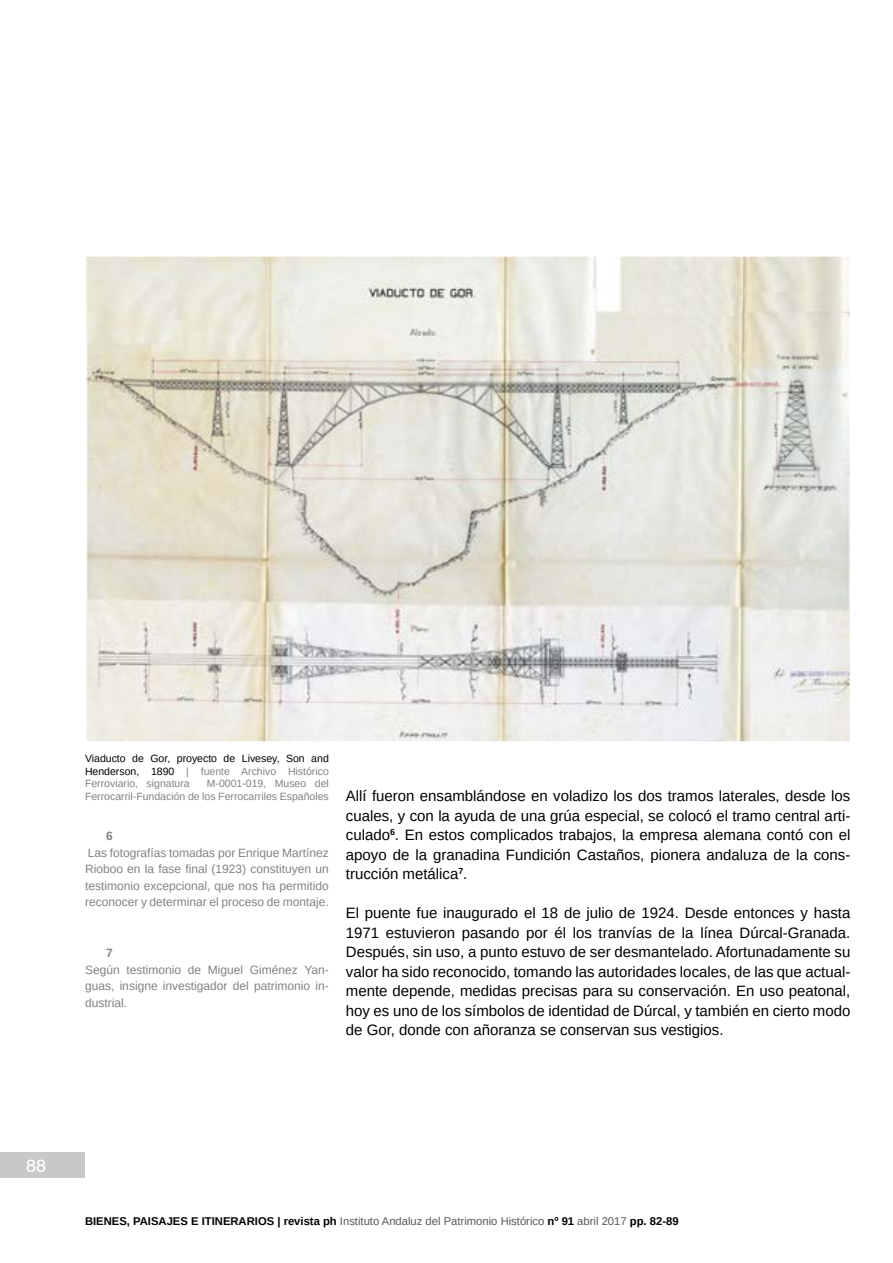
<style>
.page{position:relative;width:893px;height:1263px;background:#fff}
.page>*{position:absolute;margin:0;border:0;box-sizing:border-box;transform-origin:0 0}
.t1{font:18px "Swiss 721 BT";color:#fff}
.t2{font:15px/19.5px "Arimo";color:#000;text-align:justify}
.t3{font:12px/16.5px "Arimo";color:#808285;text-align:justify}
.t4{font:700 12px "Arimo";color:#808285}
.t5{font:700 11.25px "Arimo";color:#000}
.t6{font:10.5px/12.6px "Arimo";color:#000;text-align:justify}
.t7{font:10.5px/12.6px "Arimo";color:#808285;text-align:right}
.s1{color:#808285}
.s2{font-weight:400;color:#58595b}
</style>
<div class="page">
<div style="left:0;top:1152px;width:85px;height:26px;background:#c7c8ca"></div>
<img style="left:88px;top:258px;width:760px;height:482px">
<div style="left:85px;top:255px;width:766px;height:488px;border:2px solid #fff"></div>
<p class="t6" style="left:85px;top:752px;width:245px">Viaducto de Gor, proyecto de Livesey, Son and Henderson, 1890 <span class="s1">| fuente Archivo Histórico Ferroviario, signatura</span></p>
<p class="t7" style="left:85px;top:777px;width:245px">M-0001-019, Museo del<br>Ferrocarril-Fundación de los Ferrocarriles Españoles</p>
<p class="t4" style="left:106px;top:828px;width:8px">6</p>
<p class="t3" style="left:85px;top:844px;width:245px">Las fotografías tomadas por Enrique Martínez Rioboo en la fase final (1923) constituyen un testimonio excepcional, que nos ha permitido reconocer y determinar el proceso de montaje.</p>
<p class="t4" style="left:106px;top:945px;width:8px">7</p>
<p class="t3" style="left:85px;top:961px;width:245px">Según testimonio de Miguel Giménez Yan&shy;guas, insigne investigador del patrimonio in&shy;dustrial.</p>
<p class="t2" style="left:346px;top:786px;width:506px">Allí fueron ensamblándose en voladizo los dos tramos laterales, desde los cuales, y con la ayuda de una grúa especial, se colocó el tramo central arti&shy;culado<sup>6</sup>. En estos complicados trabajos, la empresa alemana contó con el apoyo de la granadina Fundición Castaños, pionera andaluza de la cons&shy;trucción metálica<sup>7</sup>.</p>
<p class="t2" style="left:346px;top:903px;width:506px">El puente fue inaugurado el 18 de julio de 1924. Desde entonces y hasta 1971 estuvieron pasando por él los tranvías de la línea Dúrcal-Granada.<br>Después, sin uso, a punto estuvo de ser desmantelado. Afortunadamente su valor ha sido reconocido, tomando las autoridades locales, de las que actual&shy;mente depende, medidas precisas para su conservación. En uso peatonal, hoy es uno de los símbolos de identidad de Dúrcal, y también en cierto modo de Gor, donde con añoranza se conservan sus vestigios.</p>
<p class="t1" style="left:26px;top:1154px;width:21px">88</p>
<p class="t5" style="left:85px;top:1213px;width:595px">BIENES, PAISAJES E ITINERARIOS | revista ph <span class="s2">Instituto Andaluz del Patrimonio Histórico</span> nº 91 <span class="s2">abril 2017</span> pp. 82-89</p>
</div>
